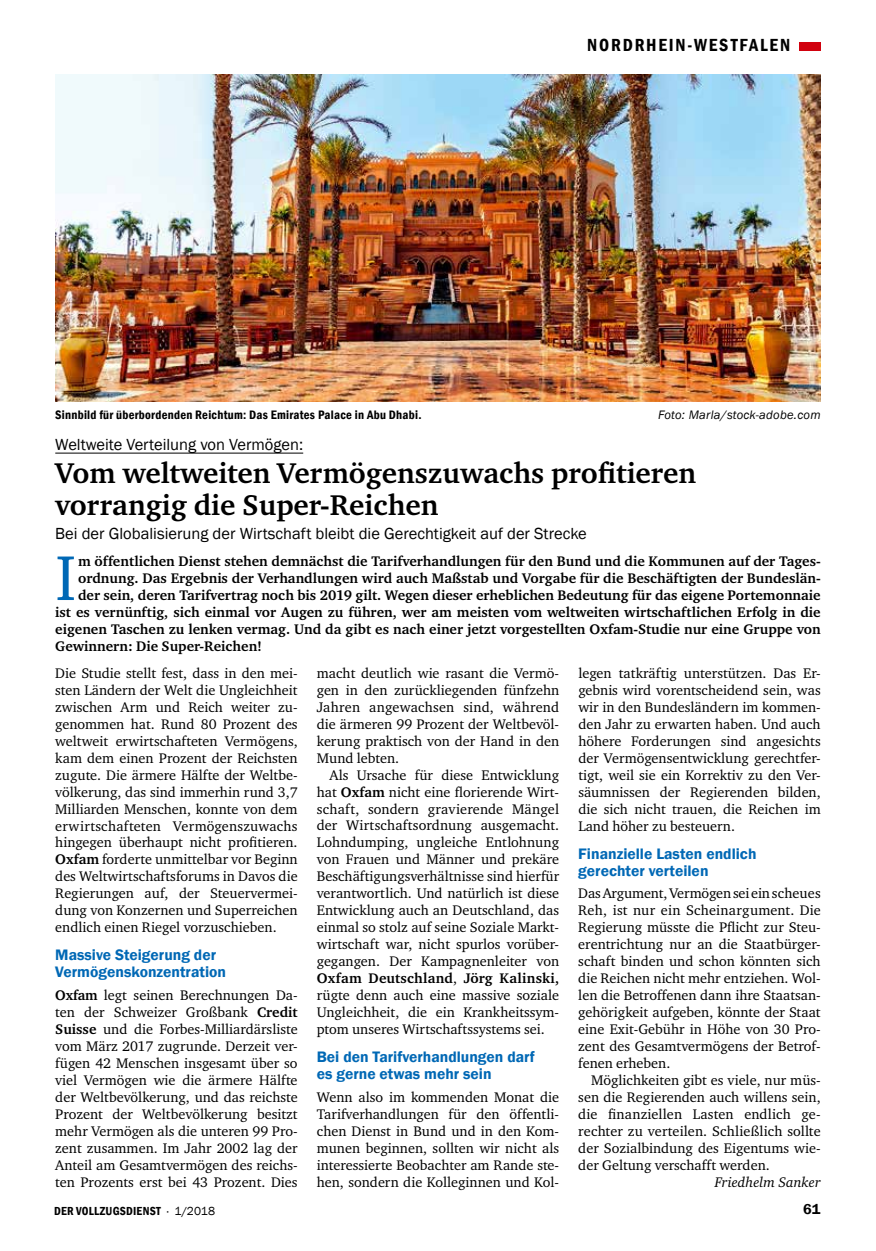
<style>
.page{position:relative;width:876px;height:1251px;background:#fff}
.page>*{position:absolute;margin:0;border:0;box-sizing:border-box;transform-origin:0 0}
.t1{font:64.8px "Charter ITC";color:#0068b5}
.t2{font:700 29.25px/31.5px "Charter ITC";color:#000}
.t3{font:600 condensed 18px "Franklin Gothic";letter-spacing:.1em;color:#000}
.t4{font:16.5px "Franklin Gothic";color:#000}
.t5{font:600 15.6px/17px "Franklin Gothic";color:#0068b5}
.t6{font:600 14.7px "Franklin Gothic";color:#000}
.t7{font:14.25px/17px "Charter ITC";color:#000;text-align:justify}
.t8{font:700 14.25px "Charter ITC";color:#000}
.t9{font:700 14.25px "Charter ITC";letter-spacing:.02em;color:#000}
.t10{font:italic 14.25px "Charter ITC";color:#000}
.t11{font:600 condensed 12.6px "Franklin Gothic";letter-spacing:.02em;color:#000}
.t12{font:italic 12.6px "Franklin Gothic";letter-spacing:.02em;color:#000}
.t13{font:600 condensed 12px "Franklin Gothic";letter-spacing:.02em;color:#000}
.s1{font-weight:700}
.s2{font-weight:400}
.s3{font-weight:400;font-stretch:normal}
</style>
<div class="page">
<div style="left:799px;top:43px;width:22px;height:8px;background:#d1010e"></div>
<hr style="left:55px;top:452px;width:248px;height:1px;background:#000">
<img style="left:55px;top:74px;width:766px;height:328px">
<p class="t3" style="left:587px;top:33px;width:204px">NORDRHEIN-WESTFALEN</p>
<p class="t11" style="left:55px;top:406px;width:368px">Sinnbild für überbordenden Reichtum: Das Emirates Palace in Abu Dhabi.</p>
<p class="t12" style="left:658px;top:407px;width:164px">Foto: Marla/stock-adobe.com</p>
<p class="t4" style="left:55px;top:434px;width:249px">Weltweite Verteilung von Vermögen:</p>
<p class="t2" style="left:55px;top:457px;width:642px">Vom weltweiten Vermögenszuwachs profitieren vorrangig die Super-Reichen</p>
<p class="t4" style="left:55px;top:523px;width:533px">Bei der Globalisierung der Wirtschaft bleibt die Gerechtigkeit auf der Strecke</p>
<p class="t1" style="left:55px;top:537px;width:22px">I</p>
<p class="t8" style="left:78px;top:552px;width:744px">m öffentlichen Dienst stehen demnächst die Tarifverhandlungen für den Bund und die Kommunen auf der Tages-</p>
<p class="t8" style="left:78px;top:569px;width:744px">ordnung. Das Ergebnis der Verhandlungen wird auch Maßstab und Vorgabe für die Beschäftigten der Bundeslän-</p>
<p class="t8" style="left:78px;top:586px;width:744px">der sein, deren Tarifvertrag noch bis 2019 gilt. Wegen dieser erheblichen Bedeutung für das eigene Portemonnaie</p>
<p class="t8" style="left:55px;top:603px;width:767px">ist es vernünftig, sich einmal vor Augen zu führen, wer am meisten vom weltweiten wirtschaftlichen Erfolg in die</p>
<p class="t8" style="left:55px;top:620px;width:767px">eigenen Taschen zu lenken vermag. Und da gibt es nach einer jetzt vorgestellten Oxfam-Studie nur eine Gruppe von</p>
<p class="t8" style="left:55px;top:637px;width:208px">Gewinnern: Die Super-Reichen!</p>
<p class="t7" style="left:55px;top:664px;width:244px">Die Studie stellt fest, dass in den mei&shy;sten Ländern der Welt die Ungleichheit zwischen Arm und Reich weiter zu&shy;genommen hat. Rund 80 Prozent des weltweit erwirtschafteten Vermögens, kam dem einen Prozent der Reichsten zugute. Die ärmere Hälfte der Weltbe&shy;völkerung, das sind immerhin rund 3,7<br>Milliarden Menschen, konnte von dem erwirtschafteten Vermögenszuwachs hingegen überhaupt nicht profitieren.<br><span class="s1">Oxfam</span> forderte unmittelbar vor Beginn des Weltwirtschaftsforums in Davos die Regierungen auf, der Steuervermei&shy;dung von Konzernen und Superreichen endlich einen Riegel vorzuschieben.</p>
<p class="t5" style="left:55px;top:946px;width:172px">Massive Steigerung der<br>Vermögenskonzentration</p>
<p class="t7" style="left:55px;top:986px;width:244px"><span class="s1">Oxfam</span> legt seinen Berechnungen Da&shy;ten der Schweizer Großbank <span class="s1">Credit Suisse</span> und die Forbes-Milliardärsliste vom März 2017 zugrunde. Derzeit ver&shy;fügen 42 Menschen insgesamt über so viel Vermögen wie die ärmere Hälfte der Weltbevölkerung, und das reichste Prozent der Weltbevölkerung besitzt mehr Vermögen als die unteren 99 Pro&shy;zent zusammen. Im Jahr 2002 lag der Anteil am Gesamtvermögen des reichs&shy;ten Prozents erst bei 43 Prozent. Dies</p>
<p class="t7" style="left:578px;top:664px;width:244px">legen tatkräftig unterstützen. Das Er&shy;gebnis wird vorentscheidend sein, was wir in den Bundesländern im kommen&shy;den Jahr zu erwarten haben. Und auch höhere Forderungen sind angesichts der Vermögensentwicklung gerechtfer&shy;tigt, weil sie ein Korrektiv zu den Ver&shy;säumnissen der Regierenden bilden, die sich nicht trauen, die Reichen im Land höher zu besteuern.</p>
<p class="t5" style="left:578px;top:844px;width:180px">Finanzielle Lasten endlich gerechter verteilen</p>
<p class="t7" style="left:578px;top:884px;width:244px">Das Argument, Vermögen sei ein scheues</p>
<p class="t7" style="left:578px;top:901px;width:244px">Reh, ist nur ein Scheinargument. Die</p>
<p class="t7" style="left:578px;top:918px;width:244px">Regierung müsste die Pflicht zur Steu-</p>
<p class="t7" style="left:578px;top:935px;width:244px">erentrichtung nur an die Staatbürger-</p>
<p class="t7" style="left:578px;top:952px;width:244px">schaft binden und schon könnten sich</p>
<p class="t7" style="left:578px;top:969px;width:244px">die Reichen nicht mehr entziehen. Wol-</p>
<p class="t7" style="left:578px;top:986px;width:244px">len die Betroffenen dann ihre Staatsan-</p>
<p class="t7" style="left:578px;top:1003px;width:244px">gehörigkeit aufgeben, könnte der Staat</p>
<p class="t7" style="left:578px;top:1020px;width:244px">eine Exit-Gebühr in Höhe von 30 Pro-</p>
<p class="t7" style="left:578px;top:1037px;width:244px">zent des Gesamtvermögens der Betrof-</p>
<p class="t7" style="left:578px;top:1054px;width:94px">fenen erheben.</p>
<p class="t7" style="left:591px;top:1071px;width:231px">Möglichkeiten gibt es viele, nur müs-</p>
<p class="t7" style="left:578px;top:1088px;width:244px">sen die Regierenden auch willens sein,</p>
<p class="t7" style="left:578px;top:1105px;width:244px">die finanziellen Lasten endlich ge-</p>
<p class="t7" style="left:578px;top:1122px;width:244px">rechter zu verteilen. Schließlich sollte</p>
<p class="t7" style="left:578px;top:1139px;width:244px">der Sozialbindung des Eigentums wie-</p>
<p class="t7" style="left:578px;top:1156px;width:193px">der Geltung verschafft werden.</p>
<p class="t10" style="left:715px;top:1172px;width:108px">Friedhelm Sanker</p>
<p class="t7" style="left:317px;top:664px;width:244px">macht deutlich wie rasant die Vermö-</p>
<p class="t7" style="left:317px;top:681px;width:244px">gen in den zurückliegenden fünfzehn</p>
<p class="t7" style="left:317px;top:698px;width:244px">Jahren angewachsen sind, während</p>
<p class="t7" style="left:317px;top:715px;width:244px">die ärmeren 99 Prozent der Weltbevöl-</p>
<p class="t7" style="left:317px;top:732px;width:244px">kerung praktisch von der Hand in den</p>
<p class="t7" style="left:317px;top:749px;width:84px">Mund lebten.</p>
<p class="t7" style="left:330px;top:766px;width:231px">Als Ursache für diese Entwicklung</p>
<p class="t7" style="left:317px;top:783px;width:244px">hat <span class="s1">Oxfam</span> nicht eine florierende Wirt-</p>
<p class="t7" style="left:317px;top:800px;width:244px">schaft, sondern gravierende Mängel</p>
<p class="t7" style="left:317px;top:817px;width:244px">der Wirtschaftsordnung ausgemacht.</p>
<p class="t7" style="left:317px;top:833px;width:244px">Lohndumping, ungleiche Entlohnung</p>
<p class="t7" style="left:317px;top:850px;width:244px">von Frauen und Männer und prekäre</p>
<p class="t7" style="left:317px;top:867px;width:244px">Beschäftigungsverhältnisse sind hierfür</p>
<p class="t7" style="left:317px;top:884px;width:244px">verantwortlich. Und natürlich ist diese</p>
<p class="t7" style="left:317px;top:901px;width:244px">Entwicklung auch an Deutschland, das</p>
<p class="t7" style="left:317px;top:918px;width:244px">einmal so stolz auf seine Soziale Markt-</p>
<p class="t7" style="left:317px;top:935px;width:244px">wirtschaft war, nicht spurlos vorüber-</p>
<p class="t7" style="left:317px;top:952px;width:244px">gegangen. Der Kampagnenleiter von</p>
<p class="t9" style="left:317px;top:969px;width:244px">Oxfam Deutschland<span class="s2">,</span> Jörg Kalinski,</p>
<p class="t7" style="left:317px;top:986px;width:244px">rügte denn auch eine massive soziale</p>
<p class="t7" style="left:317px;top:1003px;width:244px">Ungleichheit, die ein Krankheitssym-</p>
<p class="t7" style="left:317px;top:1020px;width:230px">ptom unseres Wirtschaftssystems sei.</p>
<p class="t5" style="left:317px;top:1048px;width:220px">Bei den Tarifverhandlungen darf es gerne etwas mehr sein</p>
<p class="t7" style="left:317px;top:1088px;width:244px">Wenn also im kommenden Monat die Tarifverhandlungen für den öffentli&shy;chen Dienst in Bund und in den Kom&shy;munen beginnen, sollten wir nicht als interessierte Beobachter am Rande ste&shy;hen, sondern die Kolleginnen und Kol-</p>
<p class="t13" style="left:54px;top:1202px;width:162px">DER VOLLZUGSDIENST <span class="s3">· 1/2018</span></p>
<p class="t6" style="left:803px;top:1200px;width:19px">61</p>
</div>
